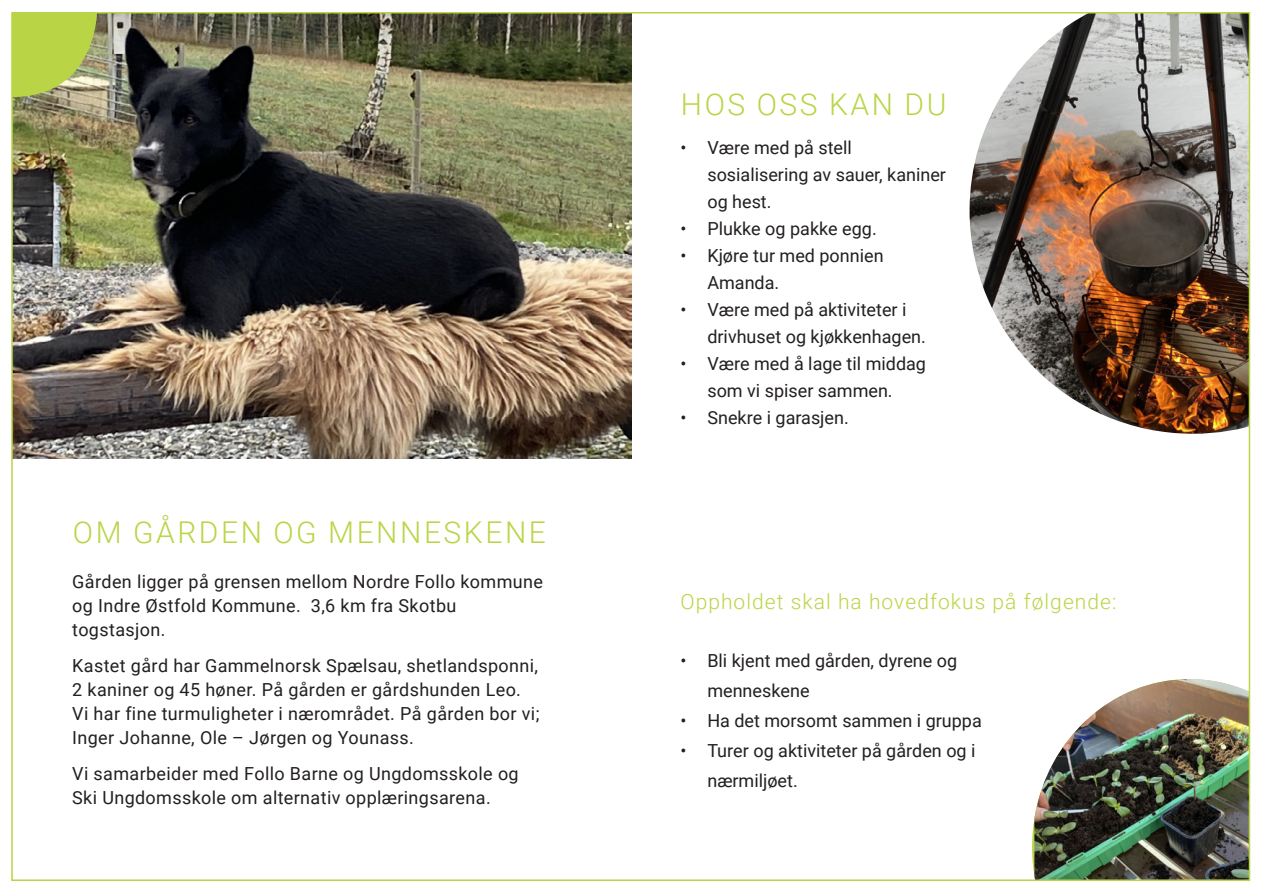
<style>
.page{position:relative;width:1263px;height:893px;background:#fff}
.page>*{position:absolute;margin:0;border:0;box-sizing:border-box;transform-origin:0 0}
.t1{font:300 30px "Roboto";letter-spacing:.085em;color:#b9d545}
.t2{font:300 21px "Roboto";letter-spacing:.05em;color:#b9d545}
.t3{font:18px/24px "Roboto";letter-spacing:.02em;color:#231f20}
.t4{font:18px/27px "Roboto";color:#231f20}
</style>
<div class="page">
<img style="left:14px;top:15px;width:617px;height:443px">
<img style="left:969px;top:15px;width:278px;height:419px">
<img style="left:1034px;top:679px;width:213px;height:199px">
<svg style="left:14px;top:15px;width:83px;height:82px;background:#b6cb53"></svg>
<p class="t1" style="left:73px;top:511px;width:475px">OM GÅRDEN OG MENNESKENE</p>
<p class="t3" style="left:72px;top:569px;width:472px">Gården ligger på grensen mellom Nordre Follo kommune og Indre Østfold Kommune. 3,6 km fra Skotbu togstasjon.</p>
<p class="t3" style="left:72px;top:653px;width:469px">Kastet gård har Gammelnorsk Spælsau, shetlandsponni, 2 kaniner og 45 høner. På gården er gårdshunden Leo.<br>Vi har fine turmuligheter i nærområdet. På gården bor vi; Inger Johanne, Ole – Jørgen og Younass.</p>
<p class="t3" style="left:72px;top:761px;width:448px">Vi samarbeider med Follo Barne og Ungdomsskole og<br>Ski Ungdomsskole om alternativ opplæringsarena.</p>
<p class="t1" style="left:681px;top:83px;width:267px">HOS OSS KAN DU</p>
<p class="t4" style="left:707px;top:134px;width:240px;text-indent:-27px">• Være med på stell sosialisering av sauer, kaniner og hest.</p>
<p class="t4" style="left:680px;top:215px;width:198px">• Plukke og pakke egg.</p>
<p class="t4" style="left:707px;top:242px;width:178px;text-indent:-27px">• Kjøre tur med ponnien<br>Amanda.</p>
<p class="t4" style="left:707px;top:296px;width:220px;text-indent:-27px">• Være med på aktiviteter i drivhuset og kjøkkenhagen.</p>
<p class="t4" style="left:680px;top:350px;width:247px;text-align:center">• Være med å lage til middag som vi spiser sammen.</p>
<p class="t4" style="left:680px;top:404px;width:170px">• Snekre i garasjen.</p>
<p class="t2" style="left:680px;top:587px;width:438px">Oppholdet skal ha hovedfokus på følgende:</p>
<p class="t4" style="left:707px;top:645px;width:251px;line-height:30px;text-indent:-27px">• Bli kjent med gården, dyrene og menneskene</p>
<p class="t4" style="left:680px;top:706px;width:303px">• Ha det morsomt sammen i gruppa</p>
<p class="t4" style="left:707px;top:735px;width:270px;line-height:30px;text-indent:-27px">• Turer og aktiviteter på gården og i nærmiljøet.</p>
</div>
